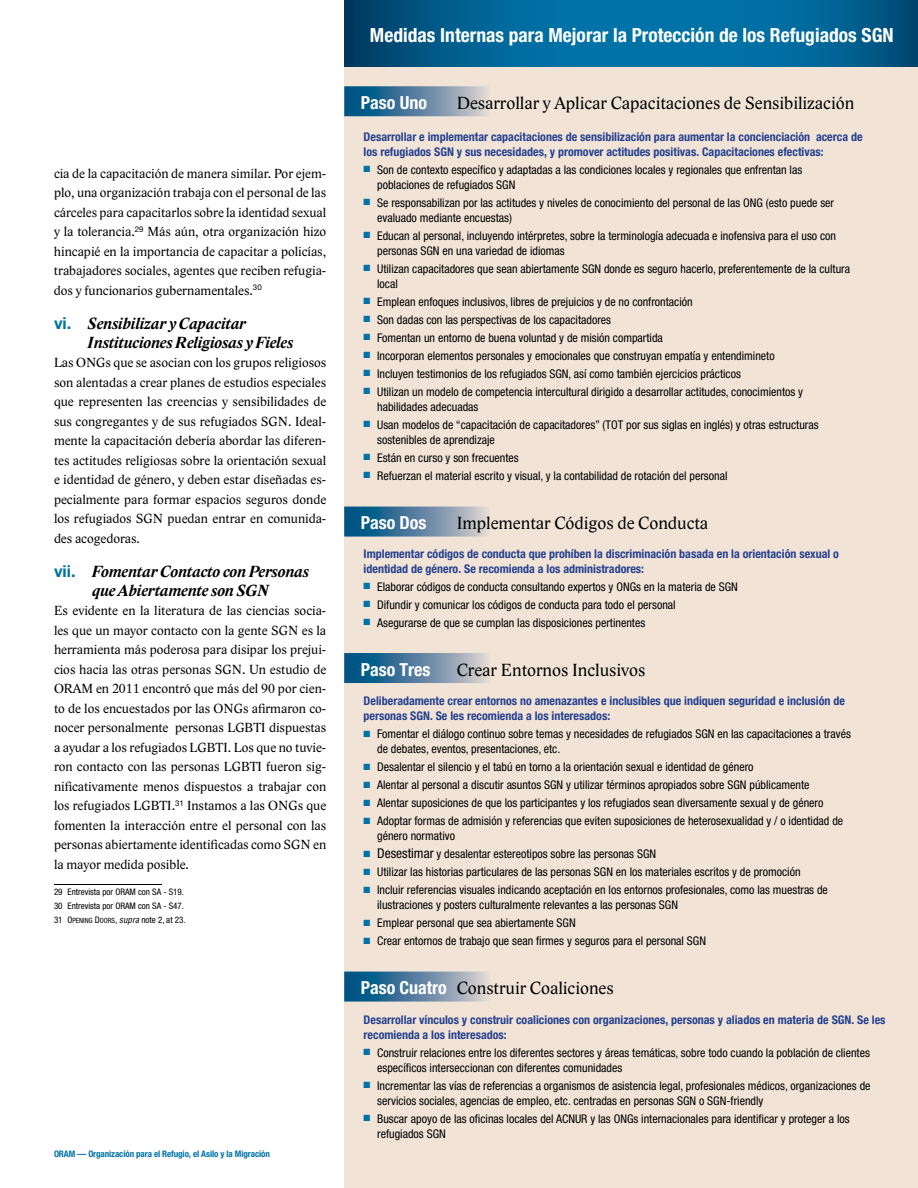
<style>
.page{position:relative;width:918px;height:1188px;background:#fff}
.page>*{position:absolute;margin:0;border:0;box-sizing:border-box;transform-origin:0 0}
.t1{font:700 condensed 19.5px "Helvetica Neue";color:#fff}
.t2{font:18px "Lido STF";color:#000}
.t3{font:700 condensed 18px "Helvetica Neue";color:#fff}
.t4{font:italic 700 16.5px/19px "Lido STF";color:#000}
.t5{font:13.5px/19.5px "Lido STF";color:#000;text-align:justify}
.t6{font:condensed 12px/15px "Helvetica Neue";color:#000}
.t7{font:700 condensed 12px/15px "Helvetica Neue";color:#25408f}
.t8{font:condensed 9px/13.8px "Helvetica Neue";color:#000}
.t9{font:700 condensed 9px "Helvetica Neue";letter-spacing:-.01em;color:#0072a7}
.s1{font-family:"Helvetica Neue";font-style:normal;color:#0072a7}
.s2{font-family:"Helvetica Neue Condensed SC800";font-stretch:normal}
.s3{font-family:"Helvetica Neue Condensed SC800";font-stretch:normal;font-size:7.2px}
.s4{font-family:"Helvetica";font-style:italic}
.s5{color:#0072a7}
.s6{font-size:13.5px}
.s7{font-family:"Helvetica Neue";font-weight:700;font-stretch:condensed;color:#fff}
</style>
<div class="page">
<hr style="left:54px;top:884px;width:108px;height:1px;background:#000">
<div style="left:344px;top:0;width:574px;height:1188px;background:#f1e4d7"></div>
<svg style="left:344px;top:0;width:574px;height:67px;background:#006394"></svg>
<svg style="left:344px;top:86px;width:145px;height:30px;background:#5e87a4"></svg>
<svg style="left:344px;top:507px;width:145px;height:30px;background:#5e88a4"></svg>
<svg style="left:344px;top:653px;width:145px;height:30px;background:#5c87a4"></svg>
<svg style="left:344px;top:972px;width:145px;height:30px;background:#5e88a4"></svg>
<p class="t5" style="left:54px;top:164px;width:274px">cia de la capacitación de manera similar. Por ejem&shy;plo, una organización trabaja con el personal de las cárceles para capacitarlos sobre la identidad sexual y la tolerancia.<sup>29</sup> Más aún, otra organización hizo hincapié en la importancia de capacitar a policías, trabajadores sociales, agentes que reciben refugia&shy;dos y funcionarios gubernamentales.<sup>30</sup></p>
<h3 class="t4" style="left:88px;top:314px;width:207px;text-indent:-34px"><span class="s1">vi.</span> Sensibilizar y Capacitar<br>Instituciones Religiosas y Fieles</h3>
<p class="t5" style="left:54px;top:353px;width:274px">Las ONGs que se asocian con los grupos religiosos son alentadas a crear planes de estudios especiales que representen las creencias y sensibilidades de sus congregantes y de sus refugiados SGN. Ideal&shy;mente la capacitación debería abordar las diferen&shy;tes actitudes religiosas sobre la orientación sexual e identidad de género, y deben estar diseñadas es&shy;pecialmente para formar espacios seguros donde los refugiados SGN puedan entrar en comunida&shy;des acogedoras.</p>
<h3 class="t4" style="left:54px;top:562px;width:256px;text-align:center"><span class="s1">vii.</span> Fomentar Contacto con Personas que Abiertamente son SGN</h3>
<p class="t5" style="left:54px;top:601px;width:274px">Es evidente en la literatura de las ciencias socia&shy;les que un mayor contacto con la gente SGN es la herramienta más poderosa para disipar los prejui&shy;cios hacia las otras personas SGN. Un estudio de ORAM en 2011 encontró que más del 90 por cien&shy;to de los encuestados por las ONGs afirmaron co&shy;nocer personalmente personas LGBTI dispuestas a ayudar a los refugiados LGBTI. Los que no tuvie&shy;ron contacto con las personas LGBTI fueron sig&shy;nificativamente menos dispuestos a trabajar con los refugiados LGBTI.<sup>31</sup> Instamos a las ONGs que fomenten la interacción entre el personal con las personas abiertamente identificadas como SGN en la mayor medida posible.</p>
<p class="t8" style="left:54px;top:885px;width:133px">29 Entrevista por ORAM con SA - S19.<br>30 Entrevista por ORAM con SA - S47.<br>31 <span class="s2">O</span><span class="s3">PENING</span> <span class="s2">D</span><span class="s3">OORS</span><span class="s2">,</span> <span class="s4">supra</span> note 2, at 23.</p>
<p class="t9" style="left:54px;top:1148px;width:217px">ORAM — Organización para el Refugio, el Asilo y la Migración</p>
<h1 class="t1" style="left:370px;top:24px;width:525px">Medidas Internas para Mejorar la Protección de los Refugiados SGN</h1>
<h2 class="t3" style="left:361px;top:91px;width:68px">Paso Uno</h2>
<h2 class="t2" style="left:457px;top:92px;width:399px">Desarrollar y Aplicar Capacitaciones de Sensibilización</h2>
<p class="t7" style="left:364px;top:129px;width:501px">Desarrollar e implementar capacitaciones de sensibilización para aumentar la concienciación acerca de los refugiados SGN y sus necesidades, y promover actitudes positivas. Capacitaciones efectivas:</p>
<p class="t6" style="left:377px;top:162px;width:427px;text-indent:-14px"><span class="s5">■</span> Son de contexto específico y adaptadas a las condiciones locales y regionales que enfrentan las poblaciones de refugiados SGN</p>
<p class="t6" style="left:377px;top:195px;width:459px;text-indent:-14px"><span class="s5">■</span> Se responsabilizan por las actitudes y niveles de conocimiento del personal de las ONG (esto puede ser evaluado mediante encuestas)</p>
<p class="t6" style="left:377px;top:228px;width:460px;text-indent:-14px"><span class="s5">■</span> Educan al personal, incluyendo intérpretes, sobre la terminología adecuada e inofensiva para el uso con personas SGN en una variedad de idiomas</p>
<p class="t6" style="left:377px;top:261px;width:474px;text-indent:-14px"><span class="s5">■</span> Utilizan capacitadores que sean abiertamente SGN donde es seguro hacerlo, preferentemente de la cultura local</p>
<p class="t6" style="left:364px;top:294px;width:331px"><span class="s5">■</span> Emplean enfoques inclusivos, libres de prejuicios y de no confrontación</p>
<p class="t6" style="left:364px;top:312px;width:249px"><span class="s5">■</span> Son dadas con las perspectivas de los capacitadores</p>
<p class="t6" style="left:364px;top:330px;width:301px"><span class="s5">■</span> Fomentan un entorno de buena voluntad y de misión compartida</p>
<p class="t6" style="left:364px;top:348px;width:413px"><span class="s5">■</span> Incorporan elementos personales y emocionales que construyan empatía y entendimineto</p>
<p class="t6" style="left:364px;top:366px;width:379px"><span class="s5">■</span> Incluyen testimonios de los refugiados SGN, así como también ejercicios prácticos</p>
<p class="t6" style="left:377px;top:384px;width:427px;text-indent:-14px"><span class="s5">■</span> Utilizan un modelo de competencia intercultural dirigido a desarrollar actitudes, conocimientos y habilidades adecuadas</p>
<p class="t6" style="left:377px;top:417px;width:443px;text-indent:-14px"><span class="s5">■</span> Usan modelos de “capacitación de capacitadores” (TOT por sus siglas en inglés) y otras estructuras sostenibles de aprendizaje</p>
<p class="t6" style="left:364px;top:450px;width:157px"><span class="s5">■</span> Están en curso y son frecuentes</p>
<p class="t6" style="left:364px;top:468px;width:365px"><span class="s5">■</span> Refuerzan el material escrito y visual, y la contabilidad de rotación del personal</p>
<h2 class="t3" style="left:361px;top:512px;width:67px">Paso Dos</h2>
<h2 class="t2" style="left:457px;top:512px;width:253px">Implementar Códigos de Conducta</h2>
<p class="t7" style="left:364px;top:546px;width:477px">Implementar códigos de conducta que prohíben la discriminación basada en la orientación sexual o identidad de género. Se recomienda a los administradores:</p>
<p class="t6" style="left:364px;top:579px;width:376px"><span class="s5">■</span> Elaborar códigos de conducta consultando expertos y ONGs en la materia de SGN</p>
<p class="t6" style="left:364px;top:597px;width:314px"><span class="s5">■</span> Difundir y comunicar los códigos de conducta para todo el personal</p>
<p class="t6" style="left:364px;top:615px;width:283px"><span class="s5">■</span> Asegurarse de que se cumplan las disposiciones pertinentes</p>
<h2 class="t3" style="left:361px;top:658px;width:71px">Paso Tres</h2>
<h2 class="t2" style="left:457px;top:659px;width:190px">Crear Entornos Inclusivos</h2>
<p class="t7" style="left:364px;top:693px;width:483px">Deliberadamente crear entornos no amenazantes e inclusibles que indiquen seguridad e inclusión de personas SGN. Se les recomienda a los interesados:</p>
<p class="t6" style="left:377px;top:726px;width:475px;text-indent:-14px"><span class="s5">■</span> Fomentar el diálogo continuo sobre temas y necesidades de refugiados SGN en las capacitaciones a través de debates, eventos, presentaciones, etc.</p>
<p class="t6" style="left:364px;top:759px;width:391px"><span class="s5">■</span> Desalentar el silencio y el tabú en torno a la orientación sexual e identidad de género</p>
<p class="t6" style="left:364px;top:777px;width:447px"><span class="s5">■</span> Alentar al personal a discutir asuntos SGN y utilizar términos apropiados sobre SGN públicamente</p>
<p class="t6" style="left:364px;top:795px;width:461px"><span class="s5">■</span> Alentar suposiciones de que los participantes y los refugiados sean diversamente sexual y de género</p>
<p class="t6" style="left:377px;top:813px;width:468px;text-indent:-14px"><span class="s5">■</span> Adoptar formas de admisión y referencias que eviten suposiciones de heterosexualidad y / o identidad de género normativo</p>
<p class="t6" style="left:364px;top:846px;width:294px"><span class="s5">■</span> <span class="s6">Desestimar</span> y desalentar estereotipos sobre las personas SGN</p>
<p class="t6" style="left:364px;top:864px;width:438px"><span class="s5">■</span> Utilizar las historias particulares de las personas SGN en los materiales escritos y de promoción</p>
<p class="t6" style="left:377px;top:882px;width:452px;text-indent:-14px"><span class="s5">■</span> Incluir referencias visuales indicando aceptación en los entornos profesionales, como las muestras de ilustraciones y posters culturalmente relevantes a las personas SGN</p>
<p class="t6" style="left:364px;top:915px;width:214px"><span class="s5">■</span> Emplear personal que sea abiertamente SGN</p>
<p class="t6" style="left:364px;top:933px;width:344px"><span class="s5">■</span> Crear entornos de trabajo que sean firmes y seguros para el personal SGN</p>
<h2 class="t2" style="left:361px;top:977px;width:254px"><span class="s7">Paso Cuatro</span> Construir Coaliciones</h2>
<p class="t7" style="left:364px;top:1012px;width:524px">Desarrollar vínculos y construir coaliciones con organizaciones, personas y aliados en materia de SGN. Se les recomienda a los interesados:</p>
<p class="t6" style="left:377px;top:1045px;width:494px;text-indent:-14px"><span class="s5">■</span> Construir relaciones entre los diferentes sectores y áreas temáticas, sobre todo cuando la población de clientes específicos interseccionan con diferentes comunidades</p>
<p class="t6" style="left:377px;top:1078px;width:495px;text-indent:-14px"><span class="s5">■</span> Incrementar las vías de referencias a organismos de asistencia legal, profesionales médicos, organizaciones de servicios sociales, agencias de empleo, etc. centradas en personas SGN o SGN-friendly</p>
<p class="t6" style="left:377px;top:1111px;width:474px;text-indent:-14px"><span class="s5">■</span> Buscar apoyo de las oficinas locales del ACNUR y las ONGs internacionales para identificar y proteger a los refugiados SGN</p>
</div>
